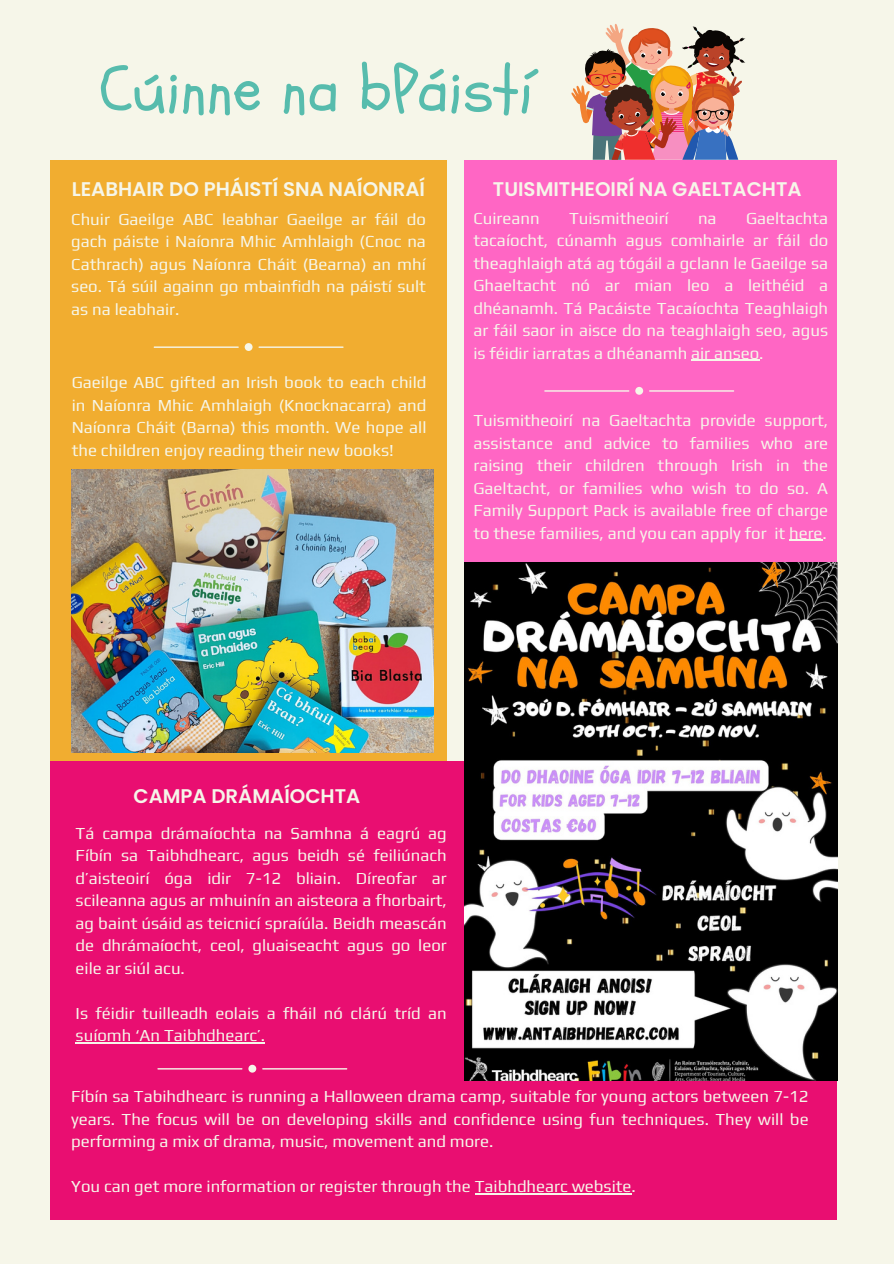
<style>
.page{position:relative;width:894px;height:1264px;background:#fff}
.page>*{position:absolute;margin:0;border:0;box-sizing:border-box;transform-origin:0 0}
.t1{font:64.5px "Schoolbell";color:#57bcad}
.t2{font:600 19.8px "Poppins";color:#f6f6e9}
.t3{font:16.8px/22.5px "Play";color:#f6f6e9;text-align:justify}
</style>
<div class="page">
<div style="left:0;top:0;width:893px;height:1263px;background:#f6f6e9"></div>
<div style="left:50px;top:160px;width:396px;height:610px;background:#f1ad30"></div>
<div style="left:50px;top:761px;width:786px;height:458px;background:#e90e71"></div>
<img style="left:71px;top:470px;width:362px;height:282px">
<div style="left:464px;top:160px;width:372px;height:436px;background:#ff66c4"></div>
<img style="left:571px;top:24px;width:174px;height:136px">
<hr style="left:691px;top:360px;width:68px;height:1px;background:#f6f6e9">
<hr style="left:788px;top:540px;width:34px;height:1px;background:#f6f6e9">
<hr style="left:258px;top:346px;width:85px;height:2px;background:#f6f6e9">
<hr style="left:154px;top:346px;width:85px;height:2px;background:#f6f6e9">
<div style="left:244px;top:343px;width:8px;height:8px;background:#f6f6e9;border-radius:50%"></div>
<hr style="left:649px;top:390px;width:85px;height:1px;background:#f6f6e9">
<hr style="left:544px;top:390px;width:85px;height:1px;background:#f6f6e9">
<div style="left:635px;top:387px;width:8px;height:7px;background:#f6f6e9;border-radius:50%"></div>
<hr style="left:262px;top:1068px;width:85px;height:1px;background:#f6f6e9">
<hr style="left:157px;top:1068px;width:85px;height:1px;background:#f6f6e9">
<div style="left:248px;top:1064px;width:8px;height:8px;background:#f6f6e9;border-radius:50%"></div>
<img style="left:464px;top:562px;width:373px;height:518px">
<hr style="left:76px;top:1042px;width:189px;height:1px;background:#f6f6e9">
<hr style="left:474px;top:1193px;width:157px;height:1px;background:#f6f6e9">
<p class="t1" style="left:100px;top:47px;width:434px">Cúinne na bPáistí</p>
<p class="t2" style="left:72px;top:175px;width:355px">LEABHAIR DO PHÁISTÍ SNA NAÍONRAÍ</p>
<p class="t3" style="left:71px;top:207px;width:356px">Chuir Gaeilge ABC leabhar Gaeilge ar fáil do gach páiste i Naíonra Mhic Amhlaigh (Cnoc na Cathrach) agus Naíonra Cháit (Bearna) an mhí seo. Tá súil againn go mbainfidh na páistí sult as na leabhair.</p>
<p class="t3" style="left:72px;top:371px;width:356px">Gaeilge ABC gifted an Irish book to each child in Naíonra Mhic Amhlaigh (Knocknacarra) and Naíonra Cháit (Barna) this month. We hope all the children enjoy reading their new books!</p>
<p class="t2" style="left:493px;top:175px;width:310px">TUISMITHEOIRÍ NA GAELTACHTA</p>
<p class="t3" style="left:473px;top:206px;width:356px;text-indent:272px">Gaeltachta tacaíocht, cúnamh agus comhairle ar fáil do theaghlaigh atá ag tógáil a gclann le Gaeilge sa Ghaeltacht nó ar mian leo a leithéid a dhéanamh. Tá Pacáiste Tacaíochta Teaghlaigh ar fáil saor in aisce do na teaghlaigh seo, agus is féidir iarratas a dhéanamh air anseo.</p>
<p class="t3" style="left:473px;top:206px;width:68px">Cuireann</p>
<p class="t3" style="left:569px;top:206px;width:101px">Tuismitheoirí</p>
<p class="t3" style="left:697px;top:206px;width:20px">na</p>
<p class="t3" style="left:473px;top:409px;width:356px">Tuismitheoirí na Gaeltachta provide support, assistance and advice to families who are raising their children through Irish in the Gaeltacht, or families who wish to do so. A Family Support Pack is available free of charge to these families, and you can apply for it here.</p>
<p class="t2" style="left:133px;top:782px;width:228px">CAMPA DRÁMAÍOCHTA</p>
<p class="t3" style="left:76px;top:821px;width:372px">Tá campa drámaíochta na Samhna á eagrú ag Fíbín sa Taibhdhearc, agus beidh sé feiliúnach d’aisteoirí óga idir 7-12 bliain. Díreofar ar scileanna agus ar mhuinín an aisteora a fhorbairt, ag baint úsáid as teicnicí spraíúla. Beidh meascán de dhrámaíocht, ceol, gluaiseacht agus go leor eile ar siúl acu.</p>
<p class="t3" style="left:76px;top:1001px;width:372px">Is féidir tuilleadh eolais a fháil nó clárú tríd an suíomh ‘An Taibhdhearc’.</p>
<p class="t3" style="left:71px;top:1084px;width:738px">Fíbín sa Tabihdhearc is running a Halloween drama camp, suitable for young actors between 7-12 years. The focus will be on developing skills and confidence using fun techniques. They will be performing a mix of drama, music, movement and more.</p>
<p class="t3" style="left:71px;top:1174px;width:566px">You can get more information or register through the Taibhdhearc website.</p>
</div>
